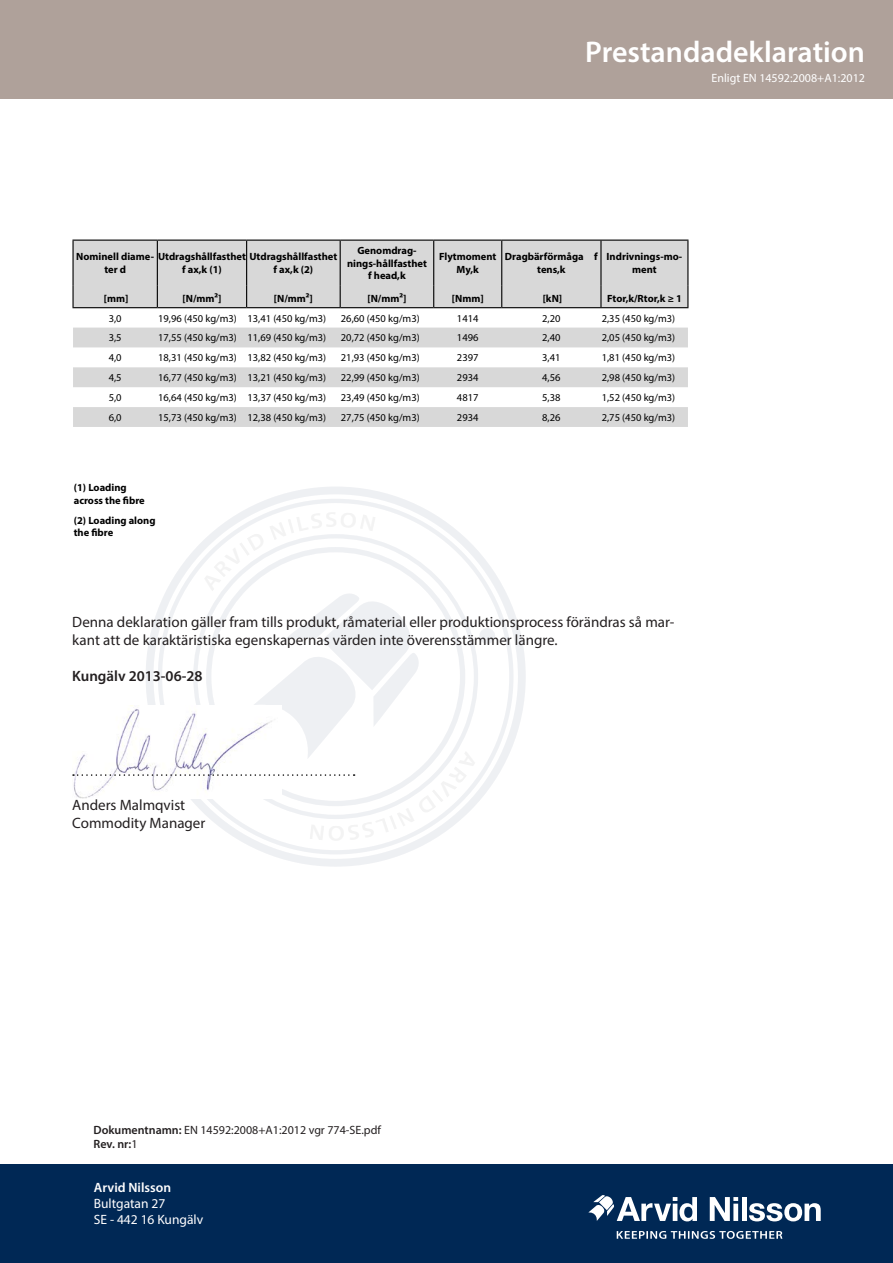
<style>
.page{position:relative;width:893px;height:1263px;background:#fff}
.page>*{position:absolute;margin:0;border:0;box-sizing:border-box;transform-origin:0 0}
.Dokumenttyp{font:600 30px "Myriad Pro";color:#fff}
.Löpande_text{font:15px/18px "Myriad Pro";color:#231f20}
.Löpande_text-2{font:600 15px "Myriad Pro";color:#231f20}
.Adress{font:13.5px/16.2px "Myriad Pro";color:#fff}
.Dokument{font:12px/14.4px "Myriad Pro";color:#231f20}
.Dokument_2{font:12px "Myriad Pro";color:#fff}
.t1{font:10.5px "Myriad Pro";color:#000}
.t2{font:700 10.5px/12.6px "Myriad Pro";color:#000;text-align:center}
.s1{font-weight:600}
</style>
<div class="page">
<svg style="left:146px;top:487px;width:380px;height:380px"></svg>
<svg style="left:158px;top:499px;width:356px;height:355px"></svg>
<svg style="left:478px;top:627px;width:18px;height:18px"></svg>
<svg style="left:206px;top:547px;width:259px;height:259px"></svg>
<svg style="left:253px;top:591px;width:168px;height:168px"></svg>
<div style="left:0;top:1164px;width:893px;height:99px;background:#002855"></div>
<svg style="left:710px;top:1197px;width:28px;height:24px"></svg>
<hr style="left:742px;top:1197px;width:4px;height:24px;background:#fff">
<svg style="left:749px;top:1203px;width:72px;height:18px"></svg>
<svg style="left:588px;top:1195px;width:109px;height:26px"></svg>
<svg style="left:617px;top:1231px;width:165px;height:8px"></svg>
<div style="left:0;top:0;width:893px;height:99px;background:#afa19a"></div>
<svg style="left:73px;top:241px;width:615px;height:186px;fill:#d8d8d8"></svg>
<hr style="left:72px;top:240px;width:85px;height:1px;background:#000">
<hr style="left:157px;top:240px;width:90px;height:1px;background:#000">
<hr style="left:247px;top:240px;width:93px;height:1px;background:#000">
<hr style="left:340px;top:240px;width:94px;height:1px;background:#000">
<hr style="left:434px;top:240px;width:68px;height:1px;background:#000">
<hr style="left:502px;top:240px;width:99px;height:1px;background:#000">
<hr style="left:601px;top:240px;width:87px;height:1px;background:#000">
<hr style="left:72px;top:241px;width:2px;height:44px;background:#000">
<hr style="left:72px;top:285px;width:2px;height:22px;background:#000">
<hr style="left:157px;top:241px;width:1px;height:44px;background:#000">
<hr style="left:246px;top:241px;width:1px;height:44px;background:#000">
<hr style="left:340px;top:241px;width:1px;height:44px;background:#000">
<hr style="left:433px;top:241px;width:1px;height:44px;background:#000">
<hr style="left:501px;top:241px;width:1px;height:44px;background:#000">
<hr style="left:600px;top:241px;width:2px;height:44px;background:#000">
<hr style="left:687px;top:241px;width:1px;height:44px;background:#000">
<svg style="left:157px;top:285px;width:1px;height:22px"></svg>
<svg style="left:246px;top:285px;width:1px;height:22px"></svg>
<svg style="left:340px;top:285px;width:1px;height:22px"></svg>
<svg style="left:433px;top:285px;width:1px;height:22px"></svg>
<svg style="left:501px;top:285px;width:1px;height:22px"></svg>
<hr style="left:600px;top:285px;width:2px;height:22px;background:#000">
<svg style="left:687px;top:285px;width:1px;height:22px"></svg>
<hr style="left:72px;top:307px;width:85px;height:1px;background:#000">
<hr style="left:157px;top:307px;width:90px;height:1px;background:#000">
<hr style="left:247px;top:307px;width:93px;height:1px;background:#000">
<hr style="left:340px;top:307px;width:94px;height:1px;background:#000">
<hr style="left:434px;top:307px;width:68px;height:1px;background:#000">
<hr style="left:502px;top:307px;width:99px;height:1px;background:#000">
<hr style="left:601px;top:307px;width:87px;height:1px;background:#000">
<img style="left:72px;top:705px;width:210px;height:94px">
<svg style="left:73px;top:774px;width:282px;height:2px"></svg>
<p class="Dokumenttyp" style="left:585px;top:33px;width:281px">Prestandadeklaration</p>
<p class="Dokument_2" style="left:712px;top:71px;width:155px">Enligt EN 14592:2008+A1:2012</p>
<p class="t2" style="left:104px;top:250px;width:235px;text-align:left;text-indent:-28px">Nominell diame- Utdragshållfasthet Utdragshållfasthet ter d</p>
<p class="t2" style="left:182px;top:263px;width:41px">f ax,k (1)</p>
<p class="t2" style="left:274px;top:263px;width:41px">f ax,k (2)</p>
<p class="t2" style="left:347px;top:244px;width:81px">Genomdrag&shy;nings-hållfasthet f head,k</p>
<p class="t2" style="left:439px;top:250px;width:59px">Flytmoment<br>My,k</p>
<p class="t2" style="left:505px;top:250px;width:94px">Dragbärförmåga f tens,k</p>
<p class="t2" style="left:607px;top:250px;width:77px">Indrivnings-mo&shy;ment</p>
<p class="t2" style="left:104px;top:291px;width:26px">[mm]</p>
<p class="t2" style="left:182px;top:291px;width:41px">[N/mm²]</p>
<p class="t2" style="left:274px;top:291px;width:41px">[N/mm²]</p>
<p class="t2" style="left:367px;top:291px;width:41px">[N/mm²]</p>
<p class="t2" style="left:452px;top:291px;width:33px">[Nmm]</p>
<p class="t2" style="left:543px;top:291px;width:21px">[kN]</p>
<p class="t2" style="left:607px;top:291px;width:76px">Ftor,k/Rtor,k ≥ 1</p>
<p class="t1" style="left:109px;top:312px;width:14px">3,0</p>
<p class="t1" style="left:158px;top:312px;width:170px">19,96 (450 kg/m3) 13,41 (450 kg/m3)</p>
<p class="t1" style="left:341px;top:312px;width:80px">26,60 (450 kg/m3)</p>
<p class="t1" style="left:457px;top:312px;width:23px">1414</p>
<p class="t1" style="left:542px;top:312px;width:20px">2,20</p>
<p class="t1" style="left:602px;top:312px;width:75px">2,35 (450 kg/m3)</p>
<p class="t1" style="left:109px;top:331px;width:14px">3,5</p>
<p class="t1" style="left:158px;top:331px;width:170px">17,55 (450 kg/m3) 11,69 (450 kg/m3)</p>
<p class="t1" style="left:341px;top:331px;width:80px">20,72 (450 kg/m3)</p>
<p class="t1" style="left:457px;top:331px;width:23px">1496</p>
<p class="t1" style="left:542px;top:331px;width:20px">2,40</p>
<p class="t1" style="left:602px;top:331px;width:75px">2,05 (450 kg/m3)</p>
<p class="t1" style="left:109px;top:351px;width:14px">4,0</p>
<p class="t1" style="left:158px;top:351px;width:170px">18,31 (450 kg/m3) 13,82 (450 kg/m3)</p>
<p class="t1" style="left:341px;top:351px;width:80px">21,93 (450 kg/m3)</p>
<p class="t1" style="left:457px;top:351px;width:23px">2397</p>
<p class="t1" style="left:542px;top:351px;width:20px">3,41</p>
<p class="t1" style="left:602px;top:351px;width:75px">1,81 (450 kg/m3)</p>
<p class="t1" style="left:109px;top:371px;width:14px">4,5</p>
<p class="t1" style="left:158px;top:371px;width:170px">16,77 (450 kg/m3) 13,21 (450 kg/m3)</p>
<p class="t1" style="left:341px;top:371px;width:80px">22,99 (450 kg/m3)</p>
<p class="t1" style="left:457px;top:371px;width:23px">2934</p>
<p class="t1" style="left:542px;top:371px;width:20px">4,56</p>
<p class="t1" style="left:602px;top:371px;width:75px">2,98 (450 kg/m3)</p>
<p class="t1" style="left:109px;top:391px;width:14px">5,0</p>
<p class="t1" style="left:158px;top:391px;width:170px">16,64 (450 kg/m3) 13,37 (450 kg/m3)</p>
<p class="t1" style="left:341px;top:391px;width:80px">23,49 (450 kg/m3)</p>
<p class="t1" style="left:457px;top:391px;width:23px">4817</p>
<p class="t1" style="left:542px;top:391px;width:20px">5,38</p>
<p class="t1" style="left:602px;top:391px;width:75px">1,52 (450 kg/m3)</p>
<p class="t1" style="left:109px;top:411px;width:14px">6,0</p>
<p class="t1" style="left:158px;top:411px;width:170px">15,73 (450 kg/m3) 12,38 (450 kg/m3)</p>
<p class="t1" style="left:341px;top:411px;width:80px">27,75 (450 kg/m3)</p>
<p class="t1" style="left:457px;top:411px;width:23px">2934</p>
<p class="t1" style="left:542px;top:411px;width:20px">8,26</p>
<p class="t1" style="left:602px;top:411px;width:75px">2,75 (450 kg/m3)</p>
<p class="t2" style="left:74px;top:481px;width:73px;text-align:left">(1) Loading across the fibre</p>
<p class="t2" style="left:74px;top:513px;width:83px;text-align:left">(2) Loading along the fibre</p>
<p class="Löpande_text" style="left:72px;top:613px;width:604px">Denna deklaration gäller fram tills produkt, råmaterial eller produktionsprocess förändras så mar&shy;kant att de karaktäristiska egenskapernas värden inte överensstämmer längre.</p>
<p class="Löpande_text-2" style="left:72px;top:666px;width:132px">Kungälv 2013-06-28</p>
<p class="Löpande_text" style="left:72px;top:796px;width:135px">Anders Malmqvist<br>Commodity Manager</p>
<p class="Dokument" style="left:94px;top:1122px;width:289px"><span class="s1">Dokumentnamn:</span> EN 14592:2008+A1:2012 vgr 774-SE.pdf<br><span class="s1">Rev. nr:</span>1</p>
<p class="Adress" style="left:94px;top:1179px;width:111px"><span class="s1">Arvid Nilsson<br></span>Bultgatan 27<br>SE - 442 16 Kungälv</p>
</div>
